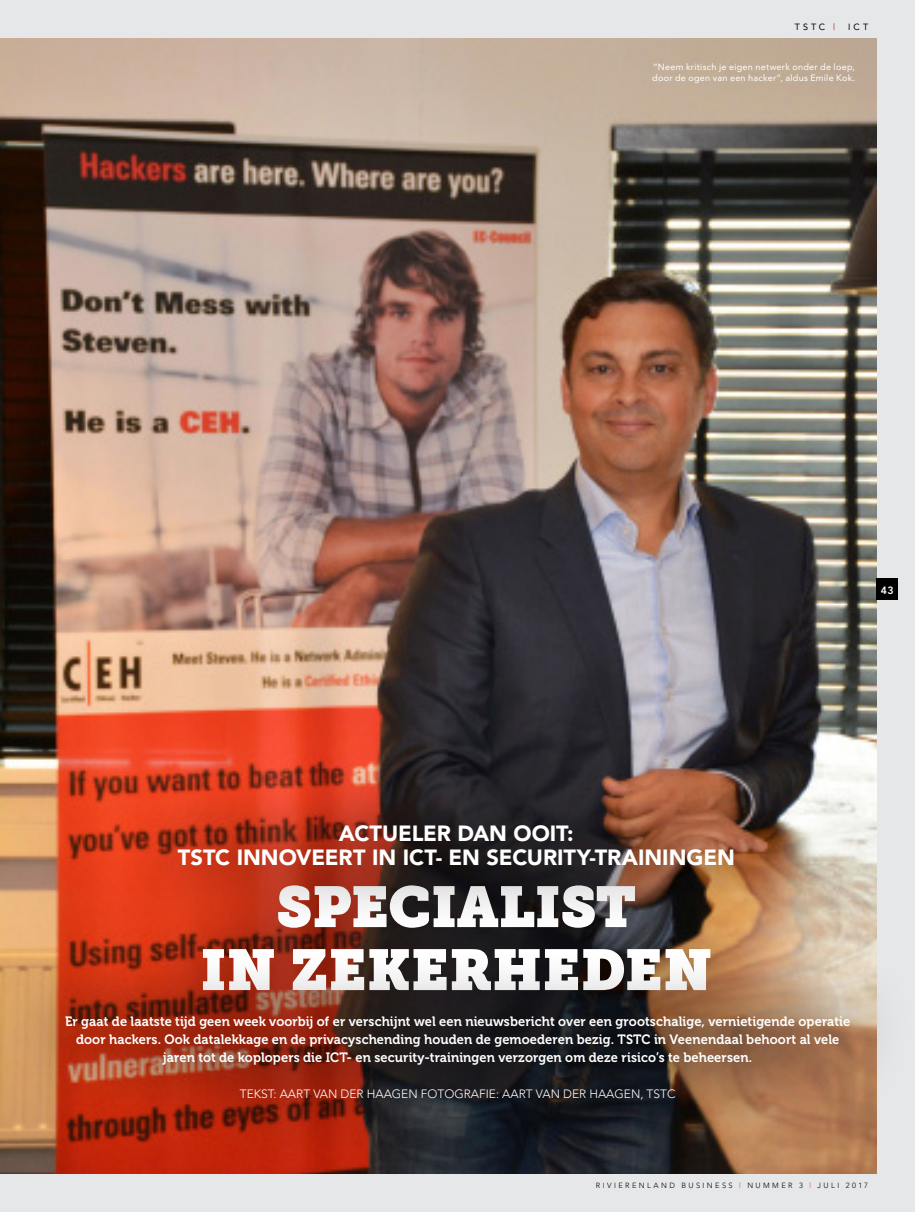
<style>
.page{position:relative;width:915px;height:1212px;background:#fff}
.page>*{position:absolute;margin:0;border:0;box-sizing:border-box;transform-origin:0 0}
.t1{font:57px/63px "Museo Slab";letter-spacing:-.01em;color:#fff;text-align:center}
.t2{font:900 21.9px/24px "Avenir";letter-spacing:-.005em;color:#fff;text-align:center}
.t3{font:13.5px/18px "Museo 700";letter-spacing:.005em;color:#fff;text-align:center;scale:.95 1}
.t4{font:300 12px "Avenir";color:#fff}
.t5{font:800 10.5px "Avenir";color:#fff}
.t6{font:9px/10.8px "Avenir";letter-spacing:.025em;color:#fff}
.t7{font:9px "Avenir";letter-spacing:.33em;color:#000}
.t8{font:300 7.5px "Avenir";letter-spacing:.32em;color:#000}
.s1{color:#d71d24}
</style>
<div class="page">
<div style="left:1px;top:0;width:913px;height:1212px;background:#e6e7e8"></div>
<img style="left:0;top:38px;width:876px;height:1136px">
<div style="left:876px;top:578px;width:21px;height:22px;background:#000"></div>
<div style="left:135px;top:816px;width:642px;height:244px;background:#000;opacity:.4"></div>
<div style="left:0;top:947px;width:914px;height:221px;background:#000;opacity:.4"></div>
<div style="left:112px;top:755px;width:688px;height:180px;background:#000;opacity:.4"></div>
<p class="t7" style="left:794px;top:22px;width:42px">TSTC <span class="s1">|</span></p>
<p class="t7" style="left:848px;top:22px;width:21px">ICT</p>
<p class="t6" style="left:652px;top:62px;width:204px">“Neem kritisch je eigen netwerk onder de loep, door de ogen van een hacker”, aldus Emile Kok.</p>
<p class="t5" style="left:880px;top:584px;width:14px">43</p>
<h2 class="t2" style="left:178px;top:821px;width:558px">ACTUELER DAN OOIT:<br>TSTC INNOVEERT IN ICT- EN SECURITY-TRAININGEN</h2>
<h1 class="t1" style="left:200px;top:876px;width:513px">SPECIALIST<br>IN ZEKERHEDEN</h1>
<p class="t3" style="left:65px;top:1013px;width:827px">Er gaat de laatste tijd geen week voorbij of er verschijnt wel een nieuwsbericht over een grootschalige, vernietigende operatie door hackers. Ook datalekkage en de privacyschending houden de gemoederen bezig. TSTC in Veenendaal behoort al vele jaren tot de koplopers die ICT- en security-trainingen verzorgen om deze risico’s te beheersen.</p>
<p class="t4" style="left:240px;top:1087px;width:437px">TEKST: AART VAN DER HAAGEN FOTOGRAFIE: AART VAN DER HAAGEN, TSTC</p>
<p class="t8" style="left:595px;top:1181px;width:274px">RIVIERENLAND BUSINESS <span class="s1">|</span> NUMMER 3 <span class="s1">|</span> JULI 2017</p>
</div>
